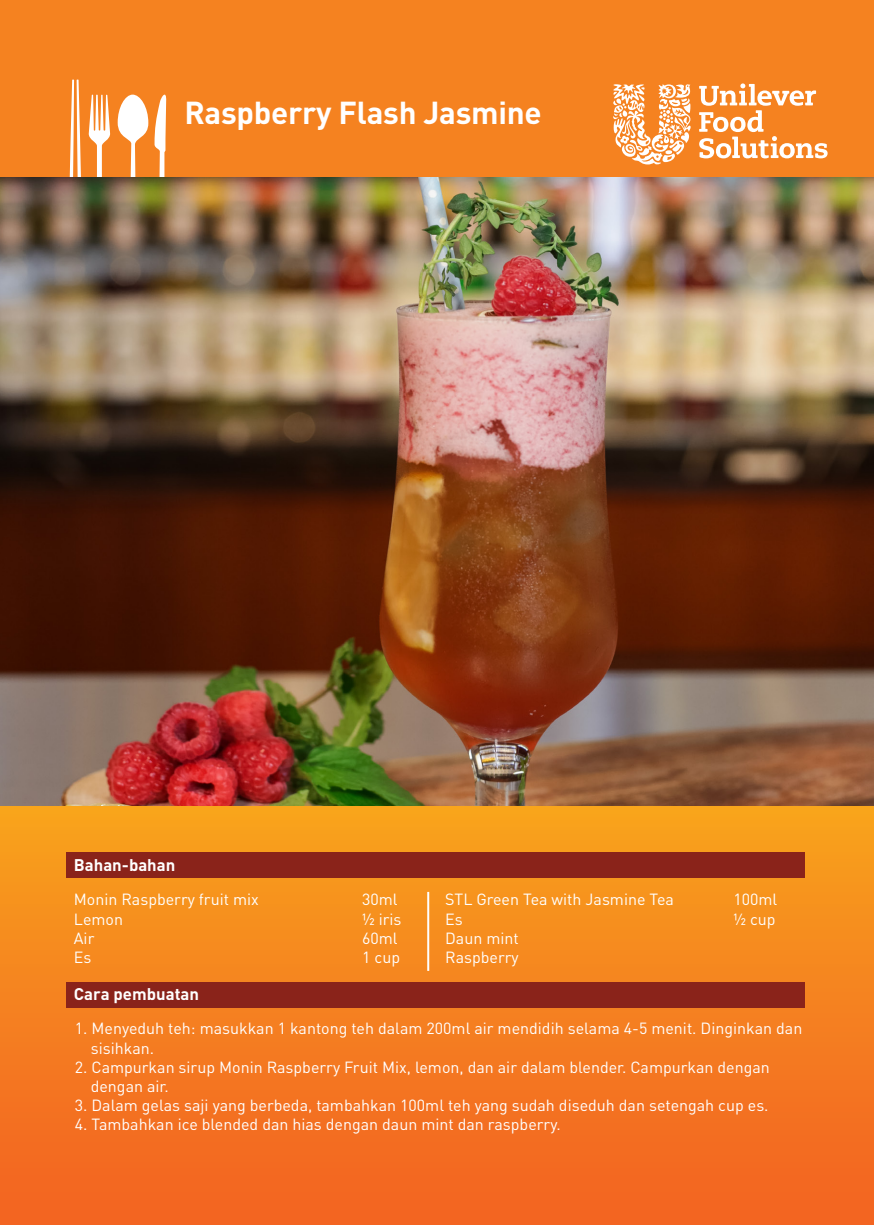
<style>
.page{position:relative;width:874px;height:1225px;background:#fff}
.page>*{position:absolute;margin:0;border:0;box-sizing:border-box;transform-origin:0 0}
.t1{font:700 31.4px "DIN Pro";letter-spacing:-.01em;color:#fff}
.t2{font:700 16.8px "DIN Pro";color:#fff}
.t3{font:16px/19.2px "DIN Pro";color:#fff}
</style>
<div class="page">
<img style="left:0;top:177px;width:873px;height:629px">
<div style="left:0;top:806px;width:873px;height:419px;background:linear-gradient(to bottom,#f8a21c,#f26023)"></div>
<div style="left:0;top:0;width:873px;height:177px;background:#f58220"></div>
<svg style="left:89px;top:94px;width:21px;height:83px"></svg>
<svg style="left:118px;top:94px;width:30px;height:83px"></svg>
<svg style="left:69px;top:79px;width:12px;height:98px"></svg>
<svg style="left:154px;top:94px;width:13px;height:83px"></svg>
<div style="left:66px;top:981px;width:737px;height:26px;background:#8a231a"></div>
<div style="left:66px;top:852px;width:737px;height:26px;background:#8a231a"></div>
<svg style="left:699px;top:83px;width:128px;height:75px"></svg>
<svg style="left:613px;top:84px;width:77px;height:80px"></svg>
<hr style="left:427px;top:892px;width:2px;height:79px;background:#fff">
<h1 class="t1" style="left:184px;top:92px;width:358px">Raspberry Flash Jasmine</h1>
<p class="t2" style="left:74px;top:853px;width:103px">Bahan-bahan</p>
<p class="t3" style="left:74px;top:889px;width:186px">Monin Raspberry fruit mix</p>
<p class="t3" style="left:362px;top:889px;width:37px">30ml</p>
<p class="t3" style="left:74px;top:908px;width:51px">Lemon</p>
<p class="t3" style="left:362px;top:908px;width:41px">½ iris</p>
<p class="t3" style="left:74px;top:927px;width:22px">Air</p>
<p class="t3" style="left:362px;top:927px;width:37px">60ml</p>
<p class="t3" style="left:74px;top:947px;width:19px">Es</p>
<p class="t3" style="left:362px;top:947px;width:39px">1 cup</p>
<p class="t2" style="left:74px;top:982px;width:127px">Cara pembuatan</p>
<p class="t3" style="left:445px;top:889px;width:230px">STL Green Tea with Jasmine Tea</p>
<p class="t3" style="left:733px;top:889px;width:45px">100ml</p>
<p class="t3" style="left:445px;top:908px;width:19px">Es</p>
<p class="t3" style="left:733px;top:908px;width:44px">½ cup</p>
<p class="t3" style="left:445px;top:927px;width:75px">Daun mint<br>Raspberry</p>
<p class="t3" style="left:91px;top:1018px;width:712px;text-indent:-16px">1. Menyeduh teh: masukkan 1 kantong teh dalam 200ml air mendidih selama 4-5 menit. Dinginkan dan sisihkan.</p>
<p class="t3" style="left:91px;top:1056px;width:680px;text-indent:-16px">2. Campurkan sirup Monin Raspberry Fruit Mix, lemon, dan air dalam blender. Campurkan dengan dengan air.</p>
<p class="t3" style="left:75px;top:1095px;width:695px">3. Dalam gelas saji yang berbeda, tambahkan 100ml teh yang sudah diseduh dan setengah cup es.</p>
<p class="t3" style="left:75px;top:1114px;width:487px">4. Tambahkan ice blended dan hias dengan daun mint dan raspberry.</p>
</div>
